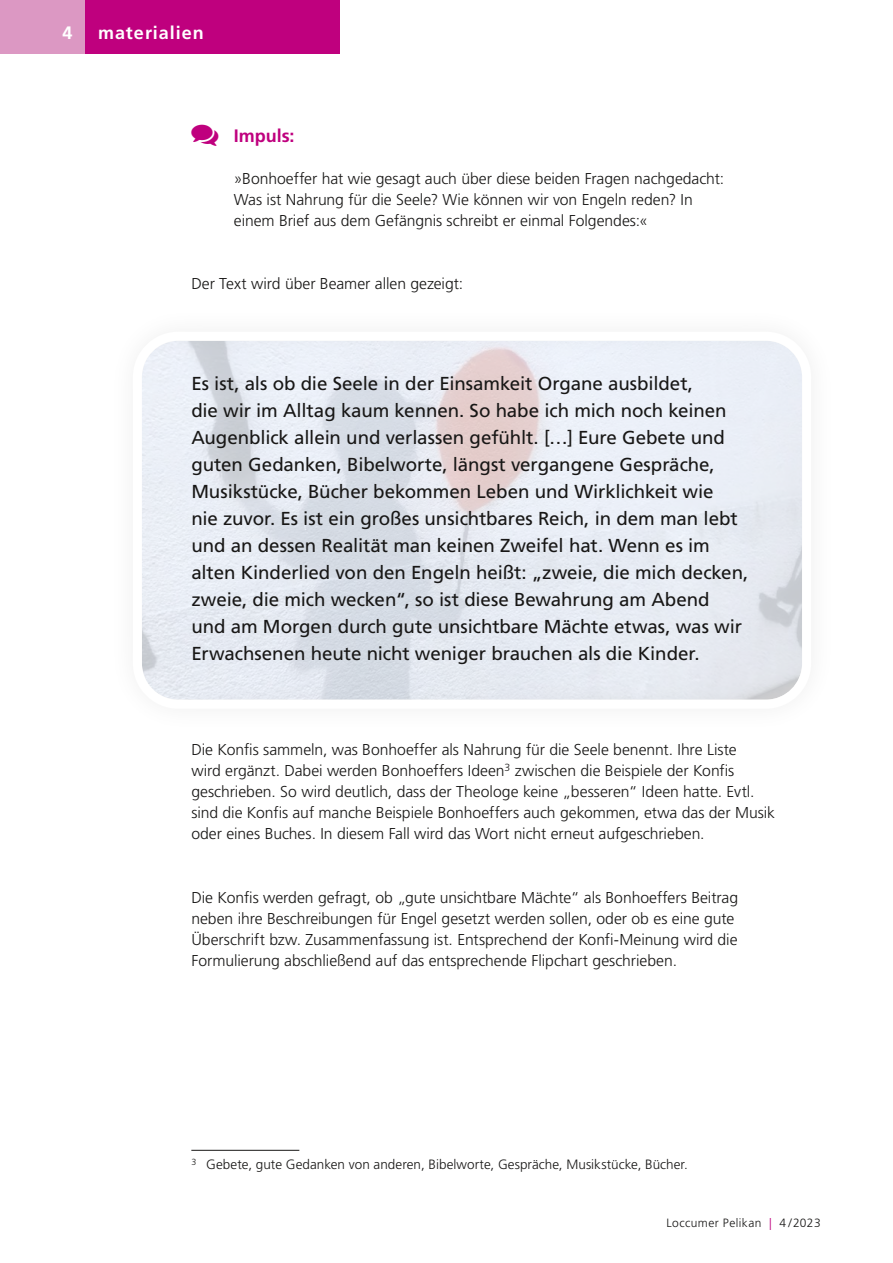
<style>
.page{position:relative;width:893px;height:1263px;background:#fff}
.page>*{position:absolute;margin:0;border:0;box-sizing:border-box;transform-origin:0 0}
.t1{font:18.75px/27px "Frutiger LT Pro";letter-spacing:-.005em;color:#181716}
.t2{font:700 18px "Frutiger LT Pro";letter-spacing:.055em;color:#fff}
.t3{font:700 18px "Frutiger LT Pro";color:#bf007e}
.t4{font:300 15.75px/21px "Frutiger LT Pro";letter-spacing:-.005em;color:#181716}
.t5{font:300 13.5px "Frutiger LT Pro";letter-spacing:.005em;color:#181716}
.t6{font:300 12px "Frutiger LT Pro";letter-spacing:.035em;color:#181716}
.s1{color:#bf007e}
</style>
<div class="page">
<div style="left:81px;top:0;width:259px;height:54px;background:#bf007e"></div>
<div style="left:0;top:0;width:85px;height:54px;background:#dc98c3"></div>
<img style="left:143px;top:342px;width:658px;height:357px">
<div style="left:133px;top:332px;width:678px;height:377px;border:9px solid #fff;border-radius:41px"></div>
<hr style="left:191px;top:1150px;width:108px;height:1px;background:#181716">
<p class="t2" style="left:62px;top:22px;width:12px">4</p>
<p class="t2" style="left:98px;top:22px;width:107px">materialien</p>
<p class="t3" style="left:234px;top:125px;width:62px">Impuls:</p>
<p class="t4" style="left:234px;top:168px;width:492px">»Bonhoeffer hat wie gesagt auch über diese beiden Fragen nachgedacht:<br>Was ist Nahrung für die Seele? Wie können wir von Engeln reden? In einem Brief aus dem Gefängnis schreibt er einmal Folgendes:«</p>
<p class="t4" style="left:191px;top:274px;width:273px">Der Text wird über Beamer allen gezeigt:</p>
<p class="t1" style="left:191px;top:370px;width:558px">Es ist, als ob die Seele in der Einsamkeit Organe ausbildet,<br>die wir im Alltag kaum kennen. So habe ich mich noch keinen Augenblick allein und verlassen gefühlt. […] Eure Gebete und guten Gedanken, Bibelworte, längst vergangene Gespräche, Musikstücke, Bücher bekommen Leben und Wirklichkeit wie<br>nie zuvor. Es ist ein großes unsichtbares Reich, in dem man lebt und an dessen Realität man keinen Zweifel hat. Wenn es im alten Kinderlied von den Engeln heißt: „zweie, die mich decken, zweie, die mich wecken“, so ist diese Bewahrung am Abend und am Morgen durch gute unsichtbare Mächte etwas, was wir Erwachsenen heute nicht weniger brauchen als die Kinder.</p>
<p class="t4" style="left:191px;top:739px;width:585px">Die Konfis sammeln, was Bonhoeffer als Nahrung für die Seele benennt. Ihre Liste<br>wird ergänzt. Dabei werden Bonhoeffers Ideen<sup>3</sup> zwischen die Beispiele der Konfis geschrieben. So wird deutlich, dass der Theologe keine „besseren“ Ideen hatte. Evtl. sind die Konfis auf manche Beispiele Bonhoeffers auch gekommen, etwa das der Musik oder eines Buches. In diesem Fall wird das Wort nicht erneut aufgeschrieben.</p>
<p class="t4" style="left:191px;top:887px;width:548px">Die Konfis werden gefragt, ob „gute unsichtbare Mächte“ als Bonhoeffers Beitrag neben ihre Beschreibungen für Engel gesetzt werden sollen, oder ob es eine gute Überschrift bzw. Zusammenfassung ist. Entsprechend der Konfi-Meinung wird die Formulierung abschließend auf das entsprechende Flipchart geschrieben.</p>
<p class="t5" style="left:191px;top:1157px;width:498px"><sup>3</sup> Gebete, gute Gedanken von anderen, Bibelworte, Gespräche, Musikstücke, Bücher.</p>
<p class="t6" style="left:666px;top:1215px;width:156px">Loccumer Pelikan <span class="s1">|</span> 4 /2023</p>
</div>
